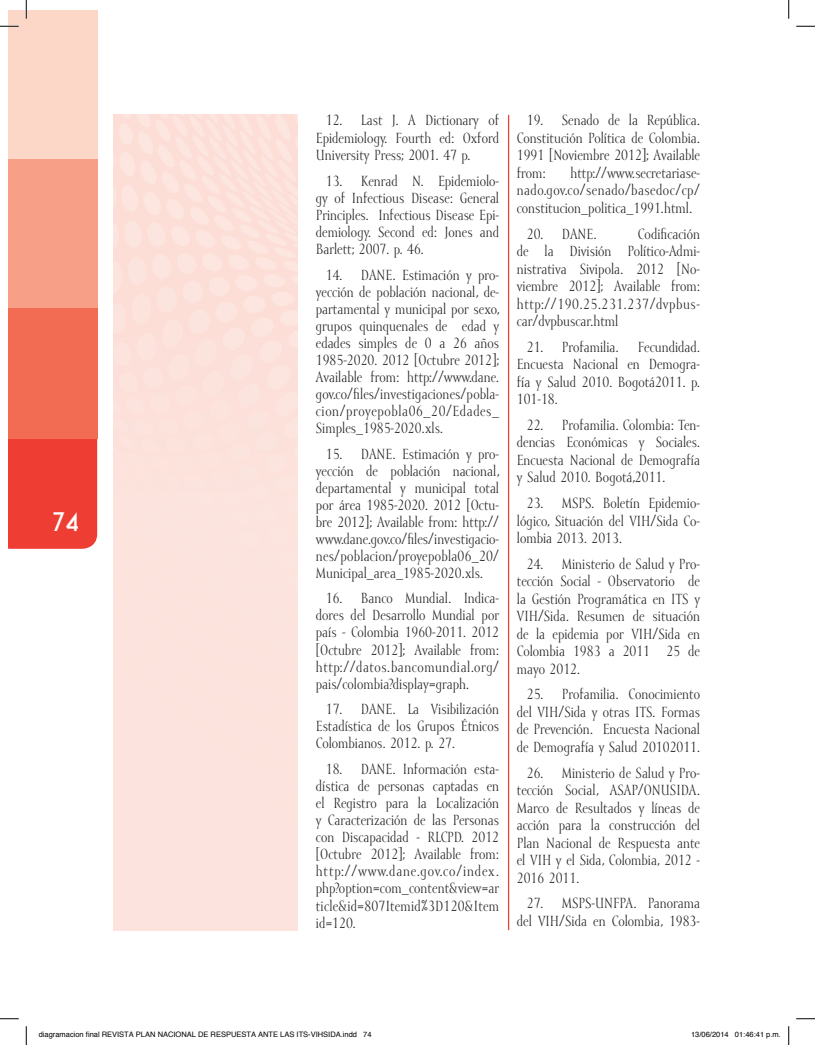
<style>
.page{position:relative;width:815px;height:1045px;background:#fff}
.page>*{position:absolute;margin:0;border:0;box-sizing:border-box;transform-origin:0 0}
.t1{font:25px "Bosanova";color:#fff}
.texto_corrido{font:15px/17.5px "Mramor";color:#231f20;text-align:justify}
.t2{font:7.5px "Helvetica";color:#000}
</style>
<div class="page">
<div style="left:9px;top:438px;width:88px;height:111px;background:#ee3e34"></div>
<div style="left:9px;top:307px;width:88px;height:131px;background:#f26b53"></div>
<div style="left:9px;top:159px;width:88px;height:148px;background:#f7a087"></div>
<div style="left:9px;top:10px;width:88px;height:149px;background:#fcd6c7"></div>
<hr style="left:508px;top:115px;width:1px;height:815px;background:#ee3e34">
<svg style="left:0;top:25px;width:19px;height:2px"></svg>
<svg style="left:796px;top:25px;width:18px;height:2px"></svg>
<svg style="left:0;top:1018px;width:19px;height:1px"></svg>
<svg style="left:796px;top:1018px;width:18px;height:1px"></svg>
<svg style="left:25px;top:0;width:2px;height:19px"></svg>
<svg style="left:25px;top:1026px;width:2px;height:19px"></svg>
<svg style="left:788px;top:0;width:1px;height:19px"></svg>
<svg style="left:788px;top:1026px;width:1px;height:19px"></svg>
<h1 class="t1" style="left:53px;top:506px;width:28px">74</h1>
<p class="texto_corrido" style="left:316px;top:114px;width:185px;text-indent:10px">12. Last J. A Dictionary of Epidemiology. Fourth ed: Oxford University Press; 2001. 47 p.</p>
<p class="texto_corrido" style="left:316px;top:174px;width:185px;line-height:17px;text-indent:10px">13. Kenrad N. Epidemiolo&shy;gy of Infectious Disease: General Principles. Infectious Disease Epi&shy;demiology. Second ed: Jones and Barlett; 2007. p. 46.</p>
<p class="texto_corrido" style="left:316px;top:268px;width:185px;line-height:17px;text-indent:10px">14. DANE. Estimación y pro&shy;yección de población nacional, de&shy;partamental y municipal por sexo, grupos quinquenales de edad y edades simples de 0 a 26 años 1985-2020. 2012 [Octubre 2012]; Available from: http://www.dane. gov.co/files/investigaciones/pobla&shy;cion/proyepobla06_20/Edades_ Simples_1985-2020.xls.</p>
<p class="texto_corrido" style="left:316px;top:447px;width:185px;line-height:17px;text-indent:10px">15. DANE. Estimación y pro&shy;yección de población nacional, departamental y municipal total por área 1985-2020. 2012 [Octu&shy;bre 2012]; Available from: http:// www.dane.gov.co/files/investigacio&shy;nes/poblacion/proyepobla06_20/ Municipal_area_1985-2020.xls.</p>
<p class="texto_corrido" style="left:316px;top:592px;width:185px;line-height:17px;text-indent:10px">16. Banco Mundial. Indica&shy;dores del Desarrollo Mundial por país - Colombia 1960-2011. 2012 [Octubre 2012]; Available from: http://datos.bancomundial.org/ pais/colombia?display=graph.</p>
<p class="texto_corrido" style="left:316px;top:702px;width:185px;line-height:17px;text-indent:10px">17. DANE. La Visibilización Estadística de los Grupos Étnicos Colombianos. 2012. p. 27.</p>
<p class="texto_corrido" style="left:316px;top:762px;width:185px;line-height:17.1px;text-indent:10px">18. DANE. Información esta&shy;dística de personas captadas en el Registro para la Localización y Caracterización de las Personas con Discapacidad - RLCPD. 2012 [Octubre 2012]; Available from: http://www.dane.gov.co/index. php?option=com_content&amp;view=ar ticle&amp;id=807Itemid%3D120&amp;Item id=120.</p>
<p class="texto_corrido" style="left:516px;top:113px;width:185px;text-indent:10px">19. Senado de la República.<br>Constitución Política de Colombia.<br>1991 [Noviembre 2012]; Available from:</p>
<p class="texto_corrido" style="left:516px;top:166px;width:185px;text-indent:54px">http://www.secretariase&shy;nado.gov.co/senado/basedoc/cp/ constitucion_politica_1991.html.</p>
<p class="texto_corrido" style="left:526px;top:227px;width:71px">20. DANE.</p>
<p class="texto_corrido" style="left:516px;top:227px;width:185px;text-indent:121px">Codificación de la División Político-Admi&shy;nistrativa Sivipola. 2012 [No&shy;viembre 2012]; Available from: http://190.25.231.237/dvpbus&shy;car/dvpbuscar.html</p>
<p class="texto_corrido" style="left:526px;top:340px;width:93px">21. Profamilia.</p>
<p class="texto_corrido" style="left:516px;top:340px;width:185px;text-indent:121px">Fecundidad.<br>Encuesta Nacional en Demogra&shy;fía y Salud 2010. Bogotá2011. p.<br>101-18.</p>
<p class="texto_corrido" style="left:516px;top:418px;width:185px;text-indent:10px">22. Profamilia. Colombia: Ten&shy;dencias Económicas y Sociales.<br>Encuesta Nacional de Demografía y Salud 2010. Bogotá,2011.</p>
<p class="texto_corrido" style="left:516px;top:496px;width:185px;text-indent:10px">23. MSPS. Boletín Epidemio&shy;lógico, Situación del VIH/Sida Co&shy;lombia 2013. 2013.</p>
<p class="texto_corrido" style="left:516px;top:557px;width:185px;text-indent:10px">24. Ministerio de Salud y Pro&shy;tección Social - Observatorio de la Gestión Programática en ITS y VIH/Sida. Resumen de situación de la epidemia por VIH/Sida en Colombia 1983 a 2011 25 de mayo 2012.</p>
<p class="texto_corrido" style="left:516px;top:687px;width:185px;text-indent:10px">25. Profamilia. Conocimiento del VIH/Sida y otras ITS. Formas de Prevención. Encuesta Nacional de Demografía y Salud 20102011.</p>
<p class="texto_corrido" style="left:516px;top:765px;width:185px;text-indent:10px">26. Ministerio de Salud y Pro&shy;tección Social, ASAP/ONUSIDA.<br>Marco de Resultados y líneas de acción para la construcción del Plan Nacional de Respuesta ante el VIH y el Sida, Colombia, 2012 - 2016 2011.</p>
<p class="texto_corrido" style="left:516px;top:896px;width:185px;text-align:right">27. MSPS-UNFPA. Panorama del VIH/Sida en Colombia, 1983-</p>
<p class="t2" style="left:39px;top:1029px;width:334px">diagramacion final REVISTA PLAN NACIONAL DE RESPUESTA ANTE LAS ITS-VIHSIDA.indd 74</p>
<p class="t2" style="left:691px;top:1029px;width:91px">13/06/2014 01:46:41 p.m.</p>
</div>
